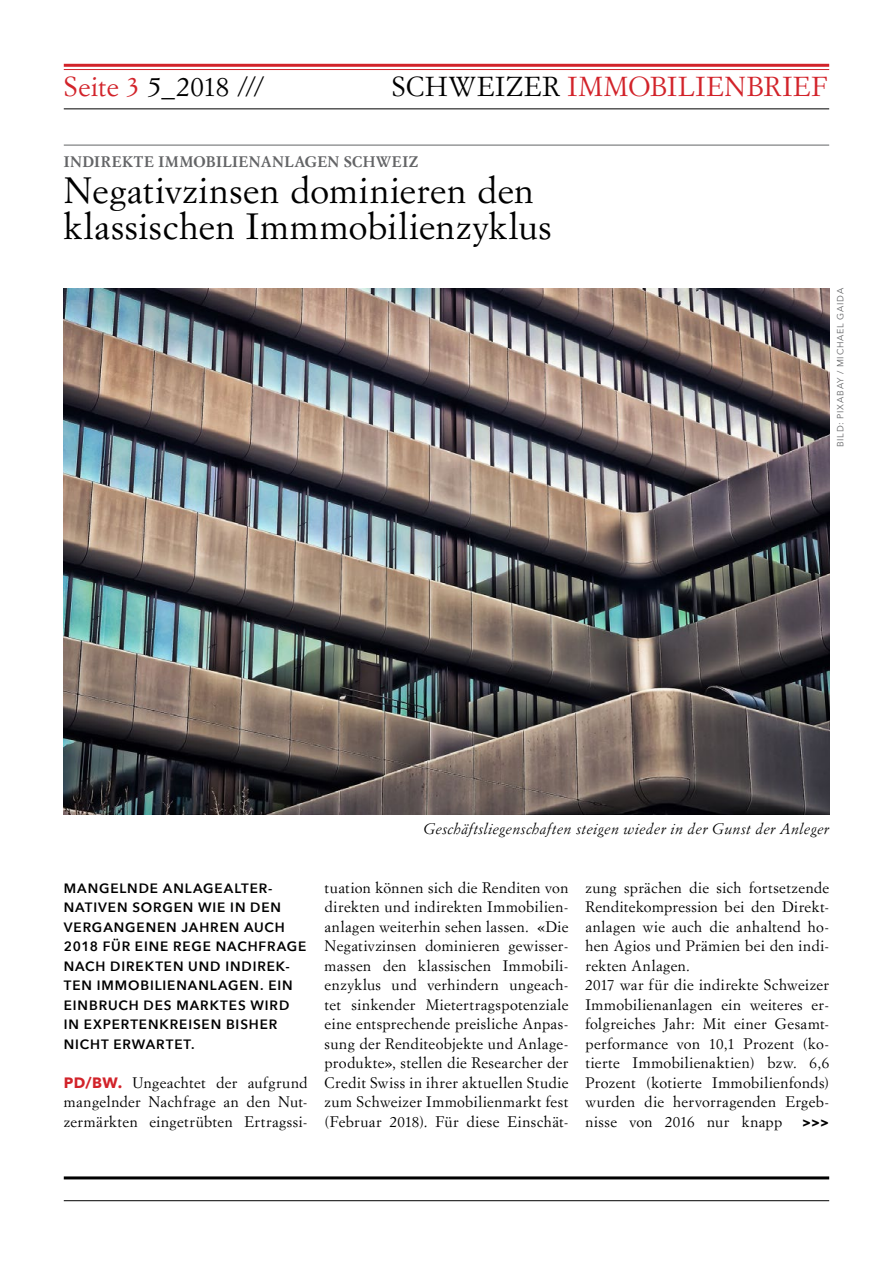
<style>
.page{position:relative;width:893px;height:1263px;background:#fff}
.page>*{position:absolute;margin:0;border:0;box-sizing:border-box;transform-origin:0 0}
.t1{font:36px/36px "Simoncini Garamond Std";letter-spacing:.02em;color:#000}
.t2{font:27px "Simoncini Garamond Std";letter-spacing:.03em;color:#d2232a}
.t3{font:27px "Simoncini Garamond Std";letter-spacing:.005em;color:#000}
.t4{font:15px/19.5px "Simoncini Garamond Std";letter-spacing:.025em;color:#000;text-align:justify}
.t5{font:italic 15px "Simoncini Garamond Std";letter-spacing:.02em;color:#000}
.t6{font:700 15px "Simoncini Garamond Std";letter-spacing:.03em;color:#636466}
.t7{font:600 13.5px/19.5px "Avenir Next";letter-spacing:.065em;color:#000}
.t8{font:700 13.5px "Avenir Next";color:#000}
.t9{font:9px "Avenir Next";letter-spacing:.09em;color:#636466}
.s1{color:#d2232a}
.s2{color:#000}
.s3{font-family:"Avenir Next";font-weight:700;color:#d2232a}
</style>
<div class="page">
<hr style="left:64px;top:1176px;width:765px;height:3px;background:#000">
<hr style="left:64px;top:1200px;width:765px;height:1px;background:#000">
<hr style="left:64px;top:64px;width:765px;height:3px;background:#d2232a">
<hr style="left:64px;top:69px;width:765px;height:1px;background:#d2232a">
<hr style="left:64px;top:108px;width:765px;height:1px;background:#000">
<hr style="left:64px;top:145px;width:765px;height:1px;background:#636466">
<img style="left:64px;top:288px;width:765px;height:526px">
<h2 class="t3" style="left:64px;top:70px;width:202px"><span class="s1">Seite 3</span> 5_2018 ///</h2>
<h2 class="t2" style="left:392px;top:70px;width:437px"><span class="s2">SCHWEIZER</span> IMMOBILIENBRIEF</h2>
<p class="t6" style="left:64px;top:152px;width:356px">INDIREKTE IMMOBILIENANLAGEN SCHWEIZ</p>
<h1 class="t1" style="left:64px;top:171px;width:490px">Negativzinsen dominieren den klassischen Immmobilienzyklus</h1>
<p class="t9" style="left:833px;top:447px;width:161px;rotate:-90deg">BILD: PIXABAY / MICHAEL GAIDA</p>
<p class="t7" style="left:64px;top:878px;width:244px">MANGELNDE ANLAGEALTER-<br>NATIVEN SORGEN WIE IN DEN<br>VERGANGENEN JAHREN AUCH<br>2018 FÜR EINE REGE NACHFRAGE<br>NACH DIREKTEN UND INDIREK-<br>TEN IMMOBILIENANLAGEN. EIN<br>EINBRUCH DES MARKTES WIRD<br>IN EXPERTENKREISEN BISHER<br>NICHT ERWARTET.</p>
<p class="t4" style="left:64px;top:1072px;width:245px"><span class="s3">PD/BW.</span> Ungeachtet der aufgrund mangelnder Nachfrage an den Nut&shy;zermärkten eingetrübten Ertragssi-</p>
<p class="t5" style="left:424px;top:820px;width:407px">Geschäftsliegenschaften steigen wieder in der Gunst der Anleger</p>
<p class="t4" style="left:325px;top:877px;width:245px">tuation können sich die Renditen von direkten und indirekten Immobilien&shy;anlagen weiterhin sehen lassen. «Die Negativzinsen dominieren gewisser&shy;massen den klassischen Immobili&shy;enzyklus und verhindern ungeach&shy;tet sinkender Mietertragspotenziale eine entsprechende preisliche Anpas&shy;sung der Renditeobjekte und Anlage&shy;produkte», stellen die Researcher der Credit Swiss in ihrer aktuellen Studie zum Schweizer Immobilienmarkt fest (Februar 2018). Für diese Einschät-</p>
<p class="t4" style="left:585px;top:877px;width:245px;text-align:left">zung sprächen die sich fortsetzende Renditekompression bei den Direkt&shy;anlagen wie auch die anhaltend ho&shy;hen Agios und Prämien bei den indi&shy;rekten Anlagen.<br>2017 war für die indirekte Schweizer Immobilienanlagen ein weiteres er&shy;folgreiches Jahr: Mit einer Gesamt&shy;performance von 10,1 Prozent (ko&shy;tierte Immobilienaktien) bzw. 6,6<br>Prozent (kotierte Immobilienfonds) wurden die hervorragenden Ergeb&shy;nisse von 2016 nur knapp</p>
<p class="t8" style="left:802px;top:1110px;width:28px">&gt;&gt;&gt;</p>
</div>
